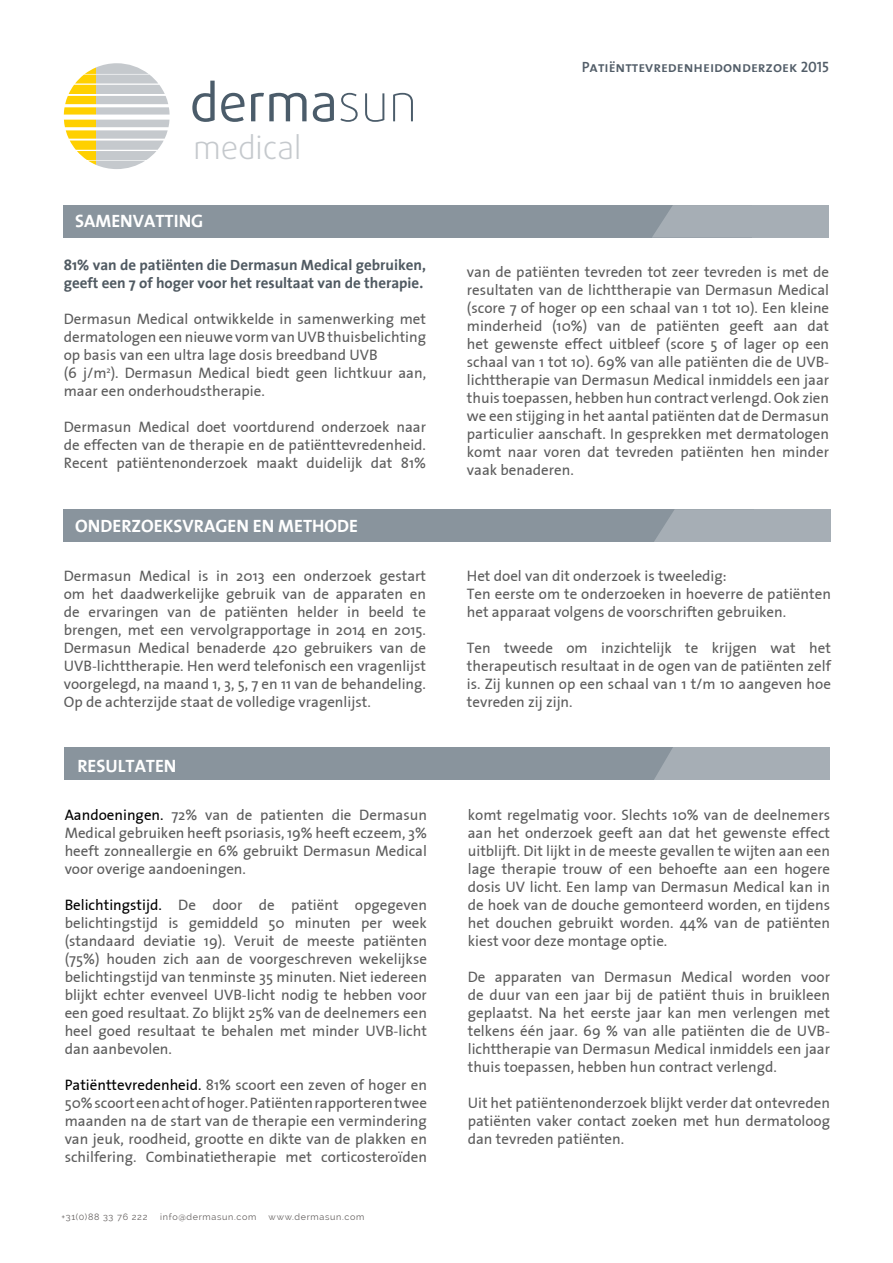
<style>
.page{position:relative;width:893px;height:1263px;background:#fff}
.page>*{position:absolute;margin:0;border:0;box-sizing:border-box;transform-origin:0 0}
.t1{font:51.9px "Daxline Pro";color:#4b5c6a}
.t2{font:300 31.8px "Daxline Pro";color:#c5c9cd}
.t3{font:18px "The Sans 7 Bold Plain";color:#fff}
.t4{font:15px/18px "The Sans Plain";color:#5c5c5c;text-align:justify}
.t5{font:15px/18px "The Sans 7 Bold Plain";color:#505a62}
.t6{font:15px "The Sans 6 Semi Bold Caps";color:#525d68}
.t7{font:9px "Raleway";letter-spacing:.075em;color:#64605f}
.s1{font-weight:100}
.s2{color:#000}
</style>
<div class="page">
<div style="left:64px;top:205px;width:765px;height:33px;background:#89949d"></div>
<svg style="left:652px;top:205px;width:100px;height:33px;background:#a2aab2"></svg>
<div style="left:752px;top:205px;width:77px;height:33px;background:#a6aeb5"></div>
<svg style="left:64px;top:63px;width:106px;height:106px"></svg>
<div style="left:64px;top:509px;width:767px;height:33px;background:#89949d"></div>
<svg style="left:654px;top:509px;width:100px;height:33px;background:#a2abb2"></svg>
<div style="left:754px;top:509px;width:77px;height:33px;background:#a6aeb5"></div>
<div style="left:65px;top:748px;width:765px;height:32px;background:#89949d"></div>
<svg style="left:653px;top:747px;width:100px;height:33px;background:#a2abb2"></svg>
<div style="left:753px;top:746px;width:77px;height:36px;background:#a6aeb5"></div>
<h1 class="t1" style="left:190px;top:68px;width:229px">derma<span class="s1">sun</span></h1>
<h2 class="t2" style="left:193px;top:127px;width:109px">medical</h2>
<p class="t3" style="left:75px;top:206px;width:130px">SAMENVATTING</p>
<p class="t5" style="left:64px;top:256px;width:364px">81% van de patiënten die Dermasun Medical gebruiken, geeft een 7 of hoger voor het resultaat van de therapie.</p>
<p class="t4" style="left:64px;top:310px;width:364px;text-align:left">Dermasun Medical ontwikkelde in samenwerking met dermatologen een nieuwe vorm van UVB thuisbelichting op basis van een ultra lage dosis breedband UVB<br>(6 j/m<sup>2</sup>). Dermasun Medical biedt geen lichtkuur aan, maar een onderhoudstherapie.</p>
<p class="t4" style="left:64px;top:418px;width:364px">Dermasun Medical doet voortdurend onderzoek naar de effecten van de therapie en de patiënttevredenheid.<br>Recent patiëntenonderzoek maakt duidelijk dat 81%</p>
<p class="t6" style="left:582px;top:54px;width:249px">Patiënttevredenheidonderzoek 2015</p>
<p class="t4" style="left:467px;top:262px;width:364px">van de patiënten tevreden tot zeer tevreden is met de resultaten van de lichttherapie van Dermasun Medical (score 7 of hoger op een schaal van 1 tot 10). Een kleine minderheid (10%) van de patiënten geeft aan dat het gewenste effect uitbleef (score 5 of lager op een schaal van 1 tot 10). 69% van alle patiënten die de UVB&shy;lichttherapie van Dermasun Medical inmiddels een jaar thuis toepassen, hebben hun contract verlengd. Ook zien we een stijging in het aantal patiënten dat de Dermasun particulier aanschaft. In gesprekken met dermatologen komt naar voren dat tevreden patiënten hen minder vaak benaderen.</p>
<p class="t3" style="left:75px;top:511px;width:284px">ONDERZOEKSVRAGEN EN METHODE</p>
<p class="t4" style="left:64px;top:566px;width:364px">Dermasun Medical is in 2013 een onderzoek gestart om het daadwerkelijke gebruik van de apparaten en de ervaringen van de patiënten helder in beeld te brengen, met een vervolgrapportage in 2014 en 2015.<br>Dermasun Medical benaderde 420 gebruikers van de UVB-lichttherapie. Hen werd telefonisch een vragenlijst voorgelegd, na maand 1, 3, 5, 7 en 11 van de behandeling.<br>Op de achterzijde staat de volledige vragenlijst.</p>
<p class="t4" style="left:467px;top:566px;width:366px;text-align:left">Het doel van dit onderzoek is tweeledig:<br>Ten eerste om te onderzoeken in hoeverre de patiënten het apparaat volgens de voorschriften gebruiken.</p>
<p class="t4" style="left:467px;top:638px;width:366px">Ten tweede om inzichtelijk te krijgen wat het therapeutisch resultaat in de ogen van de patiënten zelf is. Zij kunnen op een schaal van 1 t/m 10 aangeven hoe tevreden zij zijn.</p>
<p class="t3" style="left:77px;top:750px;width:101px">RESULTATEN</p>
<p class="t4" style="left:65px;top:805px;width:364px"><span class="s2">Aandoeningen.</span> 72% van de patienten die Dermasun Medical gebruiken heeft psoriasis, 19% heeft eczeem, 3% heeft zonneallergie en 6% gebruikt Dermasun Medical voor overige aandoeningen.</p>
<p class="t4" style="left:65px;top:895px;width:364px"><span class="s2">Belichtingstijd.</span> De door de patiënt opgegeven belichtingstijd is gemiddeld 50 minuten per week (standaard deviatie 19). Veruit de meeste patiënten (75%) houden zich aan de voorgeschreven wekelijkse belichtingstijd van tenminste 35 minuten. Niet iedereen blijkt echter evenveel UVB-licht nodig te hebben voor een goed resultaat. Zo blijkt 25% van de deelnemers een heel goed resultaat te behalen met minder UVB-licht dan aanbevolen.</p>
<p class="t4" style="left:65px;top:1075px;width:364px"><span class="s2">Patiënttevredenheid.</span> 81% scoort een zeven of hoger en 50% scoort een acht of hoger. Patiënten rapporteren twee maanden na de start van de therapie een vermindering van jeuk, roodheid, grootte en dikte van de plakken en schilfering. Combinatietherapie met corticosteroïden</p>
<p class="t7" style="left:62px;top:1211px;width:87px">+31(0)88 33 76 222</p>
<p class="t7" style="left:160px;top:1211px;width:98px">info@dermasun.com</p>
<p class="t7" style="left:269px;top:1211px;width:97px">www.dermasun.com</p>
<p class="t4" style="left:468px;top:805px;width:364px">komt regelmatig voor. Slechts 10% van de deelnemers aan het onderzoek geeft aan dat het gewenste effect uitblijft. Dit lijkt in de meeste gevallen te wijten aan een lage therapie trouw of een behoefte aan een hogere dosis UV licht. Een lamp van Dermasun Medical kan in de hoek van de douche gemonteerd worden, en tijdens het douchen gebruikt worden. 44% van de patiënten kiest voor deze montage optie.</p>
<p class="t4" style="left:468px;top:967px;width:364px">De apparaten van Dermasun Medical worden voor de duur van een jaar bij de patiënt thuis in bruikleen geplaatst. Na het eerste jaar kan men verlengen met telkens één jaar. 69 % van alle patiënten die de UVB&shy;lichttherapie van Dermasun Medical inmiddels een jaar thuis toepassen, hebben hun contract verlengd.</p>
<p class="t4" style="left:468px;top:1093px;width:364px">Uit het patiëntenonderzoek blijkt verder dat ontevreden patiënten vaker contact zoeken met hun dermatoloog dan tevreden patiënten.</p>
</div>
